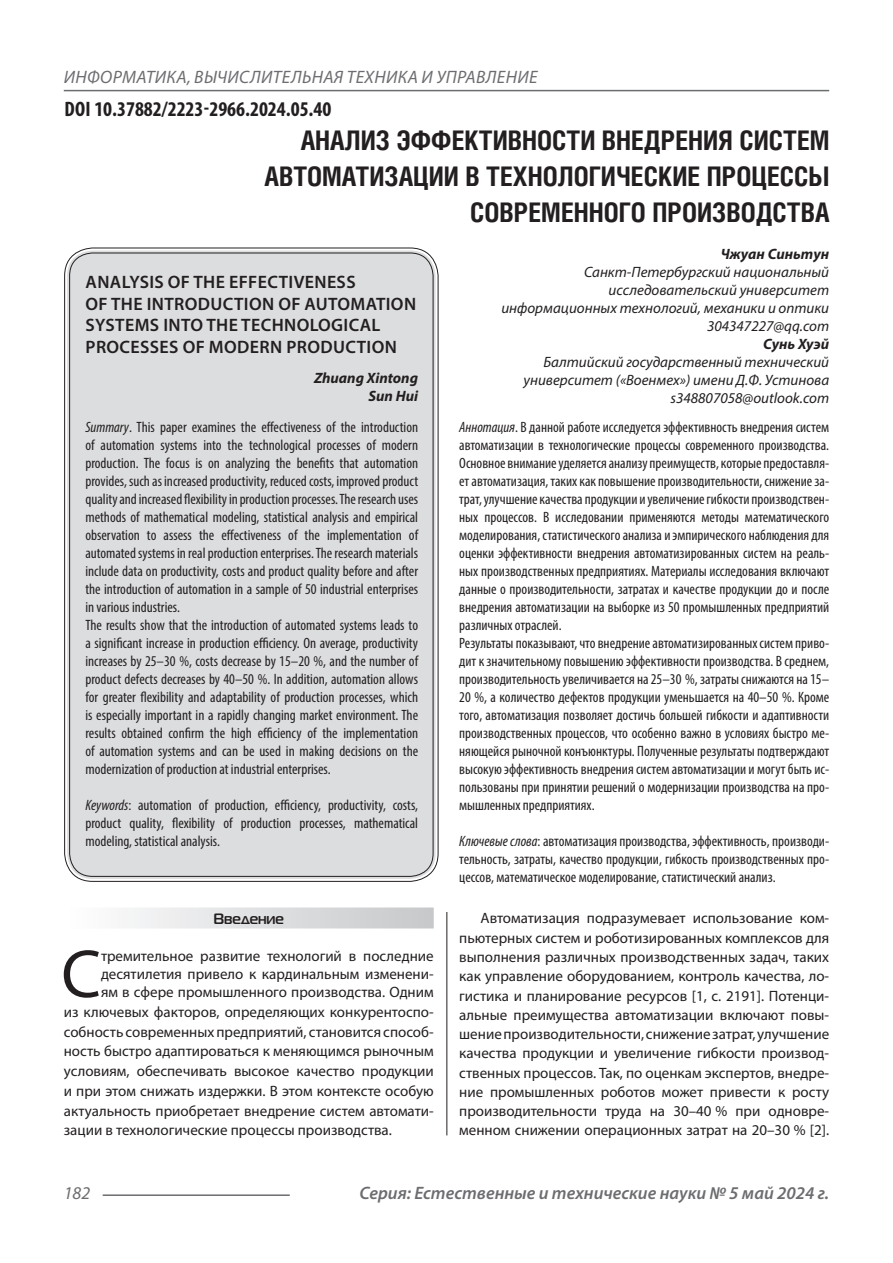
<style>
.page{position:relative;width:893px;height:1263px;background:#fff}
.page>*{position:absolute;margin:0;border:0;box-sizing:border-box;transform-origin:0 0}
.Статья_текст_первый{font:68.4px "Myriad Pro";color:#231f20}
.Статья_название{font:700 27px/36px "Helios Cond C";color:#231f20;text-align:right}
.ДОИ{font:700 condensed 21px "Myriad Pro";color:#231f20}
.Статья_название_англ{font:600 18px/21.6px "Myriad Pro";letter-spacing:.02em;color:#231f20}
.t1{font:italic 18px "Myriad Pro";letter-spacing:.02em;color:#6c6d70}
.t2{font:italic 600 18px "Myriad Pro";color:#6c6d70}
.Статья_аннотация_тек{font:condensed 15px/18px "Myriad Pro";color:#231f20;text-align:justify}
.Статья_аннотация_анг{font:condensed 15px/18px "Myriad Pro";color:#231f20;text-align:justify}
.Статья_текст{font:15px/19.2px "Myriad Pro";color:#231f20;text-align:justify}
.Статья_текст_первый-2{font:15px/19.8px "Myriad Pro";color:#231f20;text-align:justify}
.Статья_автор_инфо{font:italic 15px/18px "Myriad Pro";color:#231f20;text-align:right}
.Статья_автор_инфо-2{font:italic 700 15px "Myriad Pro";color:#231f20}
.Статья_автор_англ{font:italic 700 15px "Myriad Pro";color:#231f20}
.Статья_подзаголовок{font:700 15px "Magistral C";color:#231f20}
.s1{font-style:italic}
</style>
<div class="page">
<hr style="left:446px;top:128px;width:1px;height:1007px;background:#231f20">
<hr style="left:103px;top:1194px;width:187px;height:2px;background:#6c6d70">
<hr style="left:64px;top:90px;width:765px;height:1px;background:#6c6d70">
<div style="left:442px;top:128px;width:11px;height:784px;background:#fff"></div>
<div style="left:67px;top:250px;width:369px;height:629px;background:#dcdddf;border-radius:26px"></div>
<div style="left:64px;top:907px;width:370px;height:21px;background:linear-gradient(to right,#fefeff,#c6c8ca)"></div>
<p class="t1" style="left:64px;top:66px;width:475px">ИНФОРМАТИКА, ВЫЧИСЛИТЕЛЬНАЯ ТЕХНИКА И УПРАВЛЕНИЕ</p>
<p class="ДОИ" style="left:64px;top:96px;width:269px">DOI 10.37882/2223-2966.2024.05.40</p>
<p class="Статья_название" style="left:265px;top:121px;width:566px">АНАЛИЗ ЭФФЕКТИВНОСТИ ВНЕДРЕНИЯ СИСТЕМ<br>АВТОМАТИЗАЦИИ В ТЕХНОЛОГИЧЕСКИЕ ПРОЦЕССЫ<br>СОВРЕМЕННОГО ПРОИЗВОДСТВА</p>
<p class="Статья_автор_инфо-2" style="left:721px;top:244px;width:110px">Чжуан Синьтун</p>
<p class="Статья_автор_инфо" style="left:501px;top:262px;width:329px">Санкт-Петербургский национальный исследовательский университет информационных технологий, механики и оптики</p>
<p class="Статья_автор_инфо" style="left:707px;top:316px;width:124px">304347227@qq.com</p>
<p class="Статья_автор_инфо-2" style="left:763px;top:334px;width:67px">Сунь Хуэй</p>
<p class="Статья_автор_инфо" style="left:523px;top:352px;width:307px">Балтийский государственный технический университет («Военмех») имени Д.Ф. Устинова</p>
<p class="Статья_автор_инфо" style="left:670px;top:388px;width:160px">s348807058@outlook.com</p>
<p class="Статья_аннотация_тек" style="left:459px;top:418px;width:371px"><span class="s1">Аннотация</span>. В данной работе исследуется эффективность внедрения систем автоматизации в технологические процессы современного производства.<br>Основное внимание уделяется анализу преимуществ, которые предоставля&shy;ет автоматизация, таких как повышение производительности, снижение за&shy;трат, улучшение качества продукции и увеличение гибкости производствен&shy;ных процессов. В исследовании применяются методы математического моделирования, статистического анализа и эмпирического наблюдения для оценки эффективности внедрения автоматизированных систем на реаль&shy;ных производственных предприятиях. Материалы исследования включают данные о производительности, затратах и качестве продукции до и после внедрения автоматизации на выборке из 50 промышленных предприятий различных отраслей.</p>
<p class="Статья_аннотация_тек" style="left:459px;top:634px;width:371px">Результаты показывают, что внедрение автоматизированных систем приво&shy;дит к значительному повышению эффективности производства. В среднем, производительность увеличивается на 25–30 %, затраты снижаются на 15– 20 %, а количество дефектов продукции уменьшается на 40–50 %. Кроме того, автоматизация позволяет достичь большей гибкости и адаптивности производственных процессов, что особенно важно в условиях быстро ме&shy;няющейся рыночной конъюнктуры. Полученные результаты подтверждают высокую эффективность внедрения систем автоматизации и могут быть ис&shy;пользованы при принятии решений о модернизации производства на про&shy;мышленных предприятиях.</p>
<p class="Статья_аннотация_тек" style="left:459px;top:832px;width:371px"><span class="s1">Ключевые слова</span>: автоматизация производства, эффективность, производи&shy;тельность, затраты, качество продукции, гибкость производственных про&shy;цессов, математическое моделирование, статистический анализ.</p>
<p class="Статья_название_англ" style="left:86px;top:271px;width:332px">ANALYSIS OF THE EFFECTIVENESS<br>OF THE INTRODUCTION OF AUTOMATION<br>SYSTEMS INTO THE TECHNOLOGICAL<br>PROCESSES OF MODERN PRODUCTION</p>
<p class="Статья_автор_англ" style="left:314px;top:368px;width:106px">Zhuang Xintong</p>
<p class="Статья_автор_англ" style="left:368px;top:386px;width:51px">Sun Hui</p>
<p class="Статья_аннотация_анг" style="left:85px;top:418px;width:334px"><span class="s1">Summary</span>. This paper examines the effectiveness of the introduction of automation systems into the technological processes of modern production. The focus is on analyzing the benefits that automation provides, such as increased productivity, reduced costs, improved product quality and increased flexibility in production processes. The research uses methods of mathematical modeling, statistical analysis and empirical observation to assess the effectiveness of the implementation of automated systems in real production enterprises. The research materials include data on productivity, costs and product quality before and after the introduction of automation in a sample of 50 industrial enterprises in various industries.</p>
<p class="Статья_аннотация_анг" style="left:85px;top:616px;width:334px">The results show that the introduction of automated systems leads to a significant increase in production efficiency. On average, productivity increases by 25–30 %, costs decrease by 15–20 %, and the number of product defects decreases by 40–50 %. In addition, automation allows for greater flexibility and adaptability of production processes, which is especially important in a rapidly changing market environment. The results obtained confirm the high efficiency of the implementation of automation systems and can be used in making decisions on the modernization of production at industrial enterprises.</p>
<p class="Статья_аннотация_анг" style="left:85px;top:796px;width:334px"><span class="s1">Keywords</span>: automation of production, efficiency, productivity, costs, product quality, flexibility of production processes, mathematical modeling, statistical analysis.</p>
<p class="Статья_подзаголовок" style="left:213px;top:910px;width:72px">Введение</p>
<p class="Статья_текст_первый" style="left:61px;top:932px;width:41px">С</p>
<p class="Статья_текст_первый-2" style="left:101px;top:947px;width:334px;line-height:18px">тремительное развитие технологий в последние десятилетия привело к кардинальным изменени&shy;ям в сфере промышленного производства. Одним</p>
<p class="Статья_текст_первый-2" style="left:64px;top:1002px;width:371px">из ключевых факторов, определяющих конкурентоспо&shy;собность современных предприятий, становится способ&shy;ность быстро адаптироваться к меняющимся рыночным условиям, обеспечивать высокое качество продукции и при этом снижать издержки. В этом контексте особую актуальность приобретает внедрение систем автомати&shy;зации в технологические процессы производства.</p>
<p class="Статья_текст" style="left:459px;top:908px;width:371px;text-indent:21px">Автоматизация подразумевает использование ком&shy;пьютерных систем и роботизированных комплексов для выполнения различных производственных задач, таких как управление оборудованием, контроль качества, ло&shy;гистика и планирование ресурсов [1, с. 2191]. Потенци&shy;альные преимущества автоматизации включают повы&shy;шение производительности, снижение затрат, улучшение качества продукции и увеличение гибкости производ&shy;ственных процессов. Так, по оценкам экспертов, внедре&shy;ние промышленных роботов может привести к росту производительности труда на 30–40 % при одновре&shy;менном снижении операционных затрат на 20–30 % [2].</p>
<p class="t1" style="left:64px;top:1182px;width:28px">182</p>
<p class="t2" style="left:359px;top:1182px;width:471px">Серия: Естественные и технические науки № 5 май 2024 г.</p>
</div>
